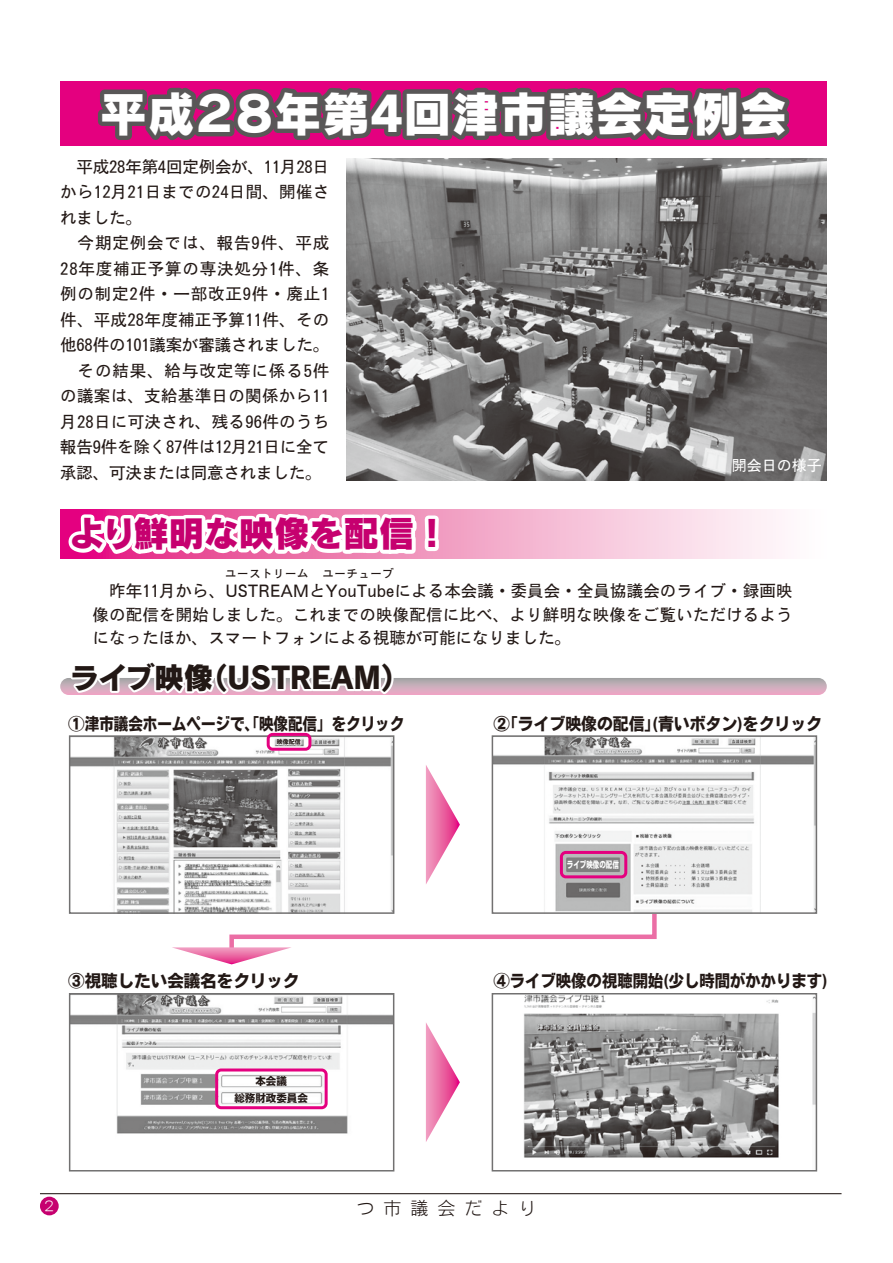
<style>
.page{position:relative;width:893px;height:1263px;background:#fff}
.page>*{position:absolute;margin:0;border:0;box-sizing:border-box;transform-origin:0 0}
.t1{font:48px "Lexus Rodin TT EB";color:#fff}
.t2{font:36px "Lexus Rodin TT EB";letter-spacing:-.025em;color:#c6006f}
.t3{font:30px "Lexus Rodin TT EB";letter-spacing:-.025em;color:#221815}
.t4{font:18px "Motoya Cedar W2 90 msp RKSJ H";letter-spacing:.5em;color:#221815}
.t5{font:16.5px/25.5px "Motoya Gothic W3 90 msp RKSJ H";letter-spacing:.01em;color:#221815}
.t6{font:16.5px "Motoya Cedar W6 90 msp RKSJ H";color:#221815}
.t7{font:15px "Motoya Gothic W3 90 msp RKSJ H";color:#fff}
.t8{font:13.5px "Mn C2 Mzn";color:#fff}
.t9{font:12px "Motoya Gothic W3 90 msp RKSJ H";color:#221815}
.t10{font:10.5px/16.8px "Motoya Cedar W6 90 msp RKSJ H";color:#221815;text-align:center}
.t11{font:9px "Motoya Cedar W6 90 msp RKSJ H";color:#fff;scale:.72 1}
.t12{font:6px "Motoya Cedar W6 90 msp RKSJ H";color:#221815}
</style>
<div class="page">
<div style="left:60px;top:81px;width:767px;height:65px;background:#e4007f"></div>
<svg style="left:60px;top:509px;width:722px;height:49px;background:#f7c8dd"></svg>
<svg style="left:98px;top:87px;width:692px;height:54px;background:#6f485d"></svg>
<hr style="left:40px;top:1193px;width:801px;height:1px;background:#221815">
<div style="left:40px;top:1197px;width:19px;height:18px;background:#c6006f;border-radius:50%"></div>
<img style="left:346px;top:158px;width:481px;height:322px">
<svg style="left:63px;top:509px;width:380px;height:50px"></svg>
<svg style="left:60px;top:678px;width:767px;height:17px"></svg>
<svg style="left:426px;top:765px;width:34px;height:119px"></svg>
<svg style="left:426px;top:1023px;width:34px;height:119px"></svg>
<svg style="left:172px;top:905px;width:485px;height:60px"></svg>
<img style="left:72px;top:738px;width:319px;height:173px">
<div style="left:69px;top:735px;width:325px;height:179px;border:2px solid #727171"></div>
<img style="left:495px;top:738px;width:319px;height:173px">
<div style="left:492px;top:735px;width:325px;height:179px;border:2px solid #727171"></div>
<img style="left:72px;top:996px;width:319px;height:138px">
<div style="left:69px;top:993px;width:325px;height:178px;border:2px solid #727171"></div>
<img style="left:524px;top:996px;width:290px;height:162px">
<div style="left:492px;top:993px;width:325px;height:178px;border:2px solid #727171"></div>
<div style="left:267px;top:733px;width:44px;height:18px;border:3px solid #e4007f;border-radius:4px"></div>
<div style="left:560px;top:851px;width:67px;height:27px;border:3px solid #e4007f;border-radius:4px"></div>
<div style="left:215px;top:1068px;width:113px;height:41px;border:3px solid #e4007f;border-radius:4px"></div>
<svg style="left:276px;top:737px;width:25px;height:12px"></svg>
<h1 class="t1" style="left:100px;top:90px;width:689px">平成２８年第4回津市議会定例会</h1>
<p class="t5" style="left:60px;top:154px;width:271px">　平成28年第4回定例会が、11月28日から12月21日までの24日間、開催されました。<br>　今期定例会では、報告9件、平成<br>28年度補正予算の専決処分1件、条例の制定2件・一部改正9件・廃止1件、平成28年度補正予算11件、その他68件の101議案が審議されました。　その結果、給与改定等に係る5件の議案は、支給基準日の関係から11月28日に可決され、残る96件のうち報告9件を除く87件は12月21日に全て承認、可決または同意されました。</p>
<h2 class="t2" style="left:71px;top:516px;width:380px">より鮮明な映像を配信！</h2>
<p class="t9" style="left:225px;top:568px;width:171px">ユーストリーム ユーチューブ</p>
<p class="t7" style="left:732px;top:458px;width:91px">開会日の様子</p>
<p class="t5" style="left:93px;top:578px;width:701px;line-height:23.9px;text-align:justify">　昨年11月から、USTREAMとYouTubeによる本会議・委員会・全員協議会のライブ・録画映像の配信を開始しました。これまでの映像配信に比べ、より鮮明な映像をご覧いただけるようになったほか、スマートフォンによる視聴が可能になりました。</p>
<h3 class="t3" style="left:71px;top:662px;width:326px">ライブ映像（ＵＳＴＲＥＡＭ）</h3>
<p class="t6" style="left:68px;top:715px;width:337px">①津市議会ホームページで､｢映像配信」をクリック</p>
<p class="t6" style="left:493px;top:715px;width:330px">②｢ライブ映像の配信｣(青いボタン)をクリック</p>
<p class="t12" style="left:277px;top:739px;width:25px">映像配信</p>
<p class="t11" style="left:567px;top:860px;width:74px">ライブ映像の配信</p>
<p class="t6" style="left:68px;top:973px;width:232px">③視聴したい会議名をクリック</p>
<p class="t6" style="left:493px;top:973px;width:336px">④ライブ映像の視聴開始(少し時間がかかります)</p>
<p class="t10" style="left:234px;top:1072px;width:75px">本会議<br>総務財政委員会</p>
<p class="t8" style="left:43px;top:1200px;width:15px">2</p>
<p class="t4" style="left:356px;top:1199px;width:181px">つ市議会だより</p>
</div>
